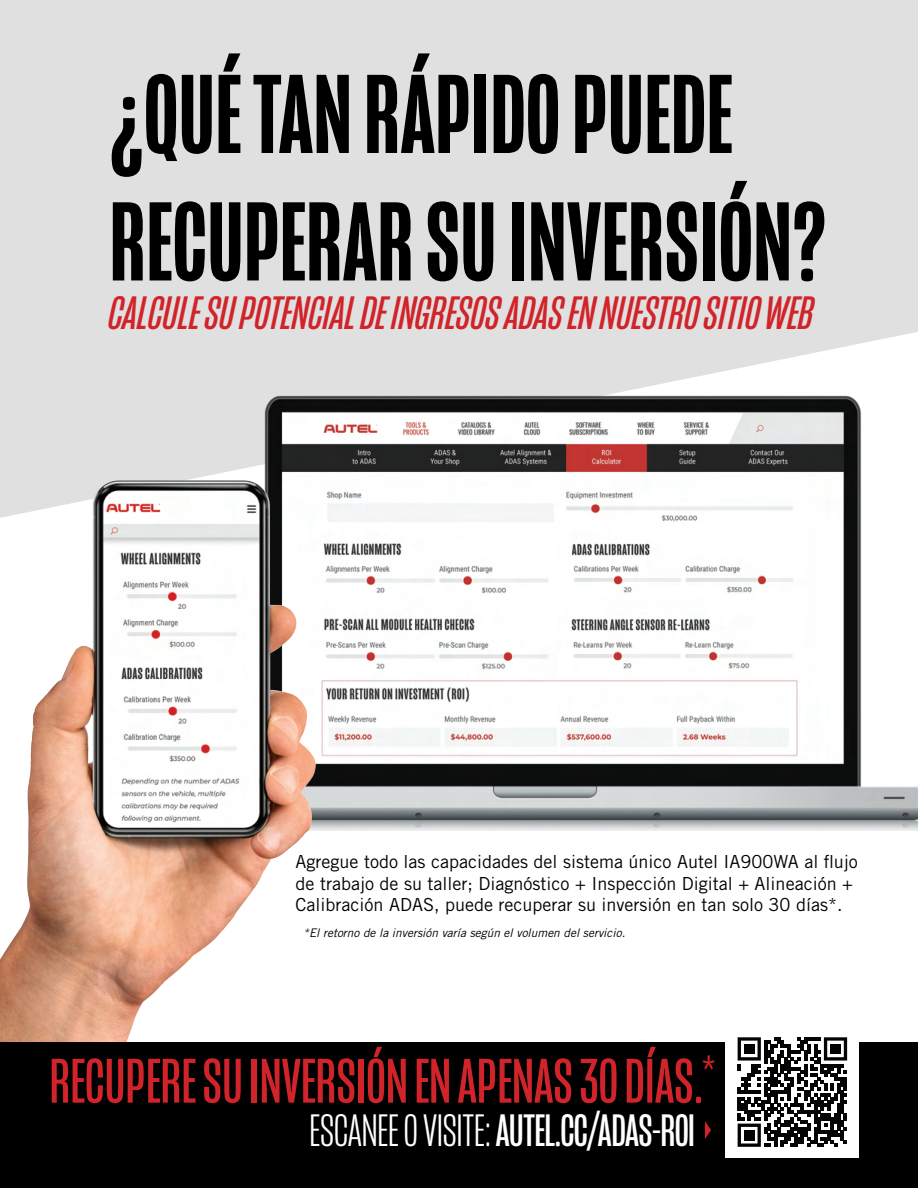
<style>
.page{position:relative;width:918px;height:1188px;background:#fff}
.page>*{position:absolute;margin:0;border:0;box-sizing:border-box;transform-origin:0 0}
.t1{font:500 114.9px/127.5px "Mongoose";color:#000}
.t2{font:64.5px "Mongoose";color:#d1232a}
.t3{font:italic 48px "Mongoose";color:#d1232a}
.t4{font:46.5px "Mongoose";letter-spacing:-.015em;color:#fff}
.t5{font:18px/21.6px "Trade Gothic LT Std";color:#000}
.t6{font:italic 11.85px "Trade Gothic LT Std";color:#000}
.s1{font-weight:300}
</style>
<div class="page">
<div style="left:0;top:0;width:918px;height:458px;background:#e0e0e0"></div>
<img style="left:176px;top:396px;width:742px;height:435px">
<img style="left:0;top:458px;width:336px;height:584px">
<div style="left:0;top:1042px;width:918px;height:146px;background:#000"></div>
<div style="left:725px;top:1029px;width:134px;height:129px;background:#fff"></div>
<svg style="left:738px;top:1037px;width:109px;height:110px"></svg>
<svg style="left:705px;top:1121px;width:6px;height:18px"></svg>
<h1 class="t1" style="left:109px;top:52px;width:719px">¿QUÉ TAN RÁPIDO PUEDE<br>RECUPERAR SU INVERSIÓN?</h1>
<h3 class="t3" style="left:109px;top:286px;width:706px">CALCULE SU POTENCIAL DE INGRESOS ADAS EN NUESTRO SITIO WEB</h3>
<p class="t5" style="left:296px;top:851px;width:564px">Agregue todo las capacidades del sistema único Autel IA900WA al flujo de trabajo de su taller; Diagnóstico + Inspección Digital + Alineación +<br>Calibración ADAS, puede recuperar su inversión en tan solo 30 días*.</p>
<p class="t6" style="left:303px;top:926px;width:324px">*El retorno de la inversión varía según el volumen del servicio.</p>
<h2 class="t2" style="left:49px;top:1044px;width:667px">RECUPERE SU INVERSIÓN EN APENAS 30 DÍAS.<sup>*</sup></h2>
<h3 class="t4" style="left:309px;top:1104px;width:388px"><span class="s1">ESCANEE O VISITE:</span> AUTEL.CC/ADAS-ROI</h3>
</div>
